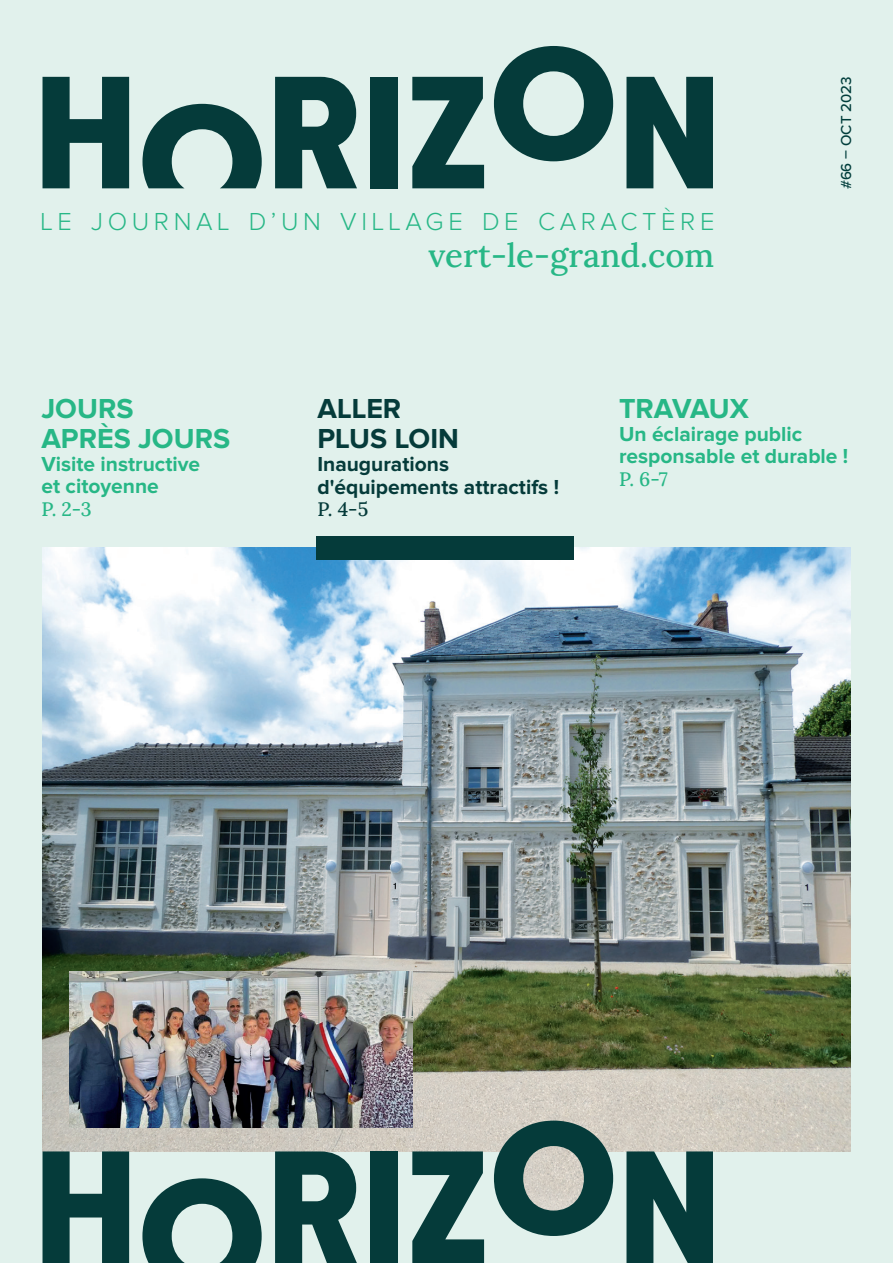
<style>
.page{position:relative;width:893px;height:1263px;background:#e1f1ec}
.page>*{position:absolute;margin:0;border:0;box-sizing:border-box;transform-origin:0 0}
.t1{font:33px "Lora";color:#27b786}
.t2{font:700 28.5px/30px "Proxima Nova";color:#27b786}
.t3{font:700 28.5px/30px "Proxima Nova";color:#053b3a}
.t4{font:300 25.5px "Proxima Nova";letter-spacing:.18em;color:#27b786}
.t5{font:700 21px/22.5px "Proxima Nova";color:#27b786}
.t6{font:700 21px/23.4px "Proxima Nova";color:#053b3a}
.t7{font:19.5px "Lora";color:#27b786}
.t8{font:19.5px "Lora";color:#053b3a}
.t9{font:500 15px "Proxima Nova";color:#003d3b}
</style>
<div class="page">
<img style="left:43px;top:547px;width:807px;height:604px">
<svg style="left:43px;top:77px;width:86px;height:111px"></svg>
<svg style="left:275px;top:77px;width:82px;height:111px"></svg>
<div style="left:371px;top:77px;width:27px;height:111px;background:#053b3a"></div>
<svg style="left:412px;top:77px;width:72px;height:111px"></svg>
<svg style="left:494px;top:46px;width:119px;height:115px"></svg>
<svg style="left:626px;top:77px;width:87px;height:111px"></svg>
<svg style="left:142px;top:104px;width:120px;height:84px"></svg>
<svg style="left:43px;top:1151px;width:86px;height:112px"></svg>
<svg style="left:275px;top:1151px;width:91px;height:112px"></svg>
<div style="left:371px;top:1151px;width:27px;height:112px;background:#053b3a"></div>
<svg style="left:412px;top:1151px;width:72px;height:112px"></svg>
<svg style="left:626px;top:1151px;width:87px;height:112px"></svg>
<svg style="left:142px;top:1178px;width:120px;height:85px"></svg>
<svg style="left:494px;top:1120px;width:119px;height:116px;background:#607e7a"></svg>
<img style="left:69px;top:972px;width:343px;height:156px">
<div style="left:316px;top:536px;width:258px;height:23px;background:#053b3a"></div>
<p class="t4" style="left:41px;top:210px;width:675px">LE JOURNAL D’UN VILLAGE DE CARACTÈRE</p>
<p class="t1" style="left:428px;top:230px;width:287px">vert-le-grand.com</p>
<p class="t9" style="left:835px;top:189px;width:114px;rotate:-90deg">#66 – OCT 2023</p>
<p class="t2" style="left:41px;top:395px;width:190px">JOURS<br>APRÈS JOURS</p>
<p class="t5" style="left:41px;top:453px;width:160px">Visite instructive et citoyenne</p>
<p class="t7" style="left:41px;top:494px;width:52px">P. 2-3</p>
<p class="t3" style="left:317px;top:395px;width:143px">ALLER<br>PLUS LOIN</p>
<p class="t6" style="left:317px;top:453px;width:243px">Inaugurations d'équipements attractifs !</p>
<p class="t8" style="left:317px;top:495px;width:52px">P. 4-5</p>
<p class="t2" style="left:619px;top:395px;width:131px">TRAVAUX</p>
<p class="t5" style="left:619px;top:423px;width:231px">Un éclairage public responsable et durable !</p>
<p class="t7" style="left:619px;top:464px;width:50px">P. 6-7</p>
</div>
